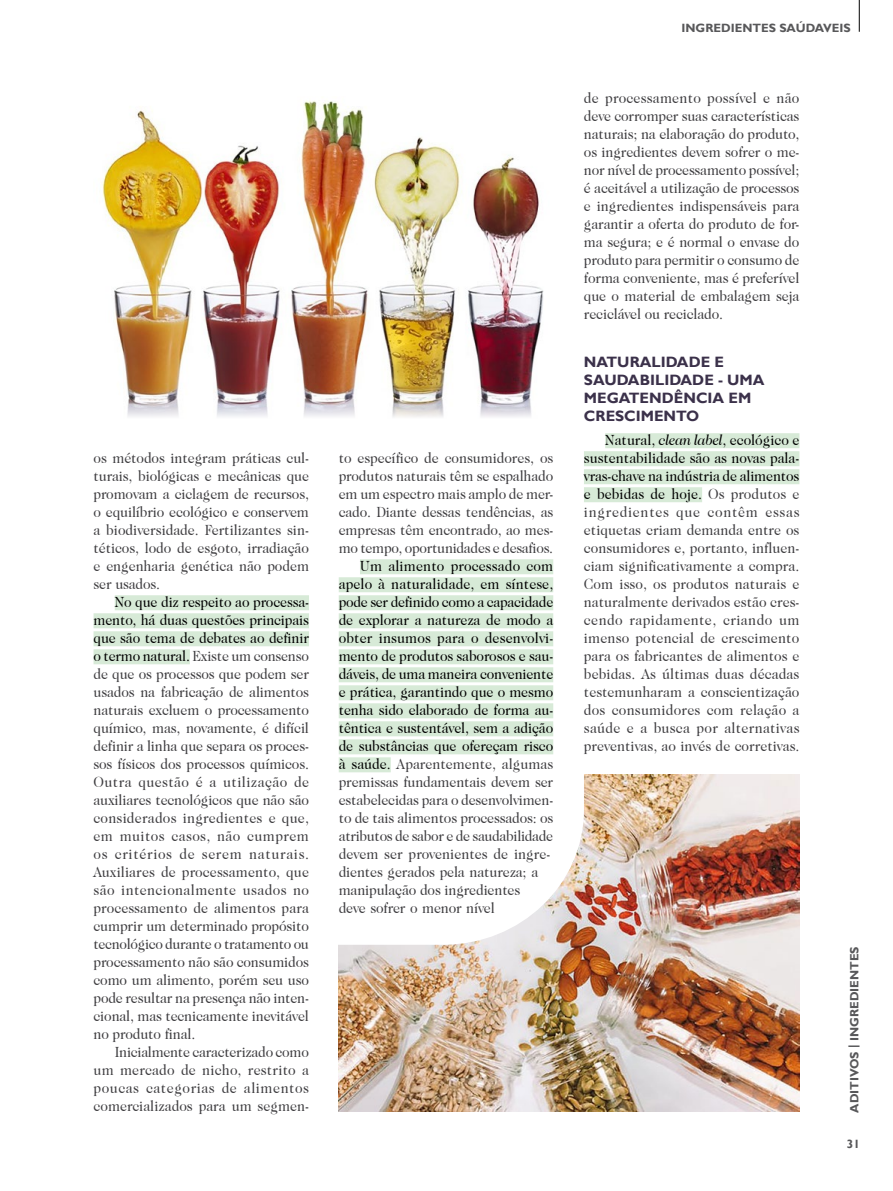
<style>
.page{position:relative;width:893px;height:1191px;background:#fff}
.page>*{position:absolute;margin:0;border:0;box-sizing:border-box;transform-origin:0 0}
.t1{font:15px/18px "Caslon 224 IT Cby BT";letter-spacing:-.01em;color:#3e3d40;text-align:justify;scale:.93 1}
.t2{font:15px/18px "Caslon 224 IT Cby BT";letter-spacing:-.01em;color:#000;scale:.93 1}
.t3{font:700 15px/18px "Gill Sans";color:#3b314a}
.t4{font:700 12px "Gill Sans";color:#58585a}
.s1{color:#000}
.s2{color:#3e3d40}
.s3{font-style:italic;color:#000}
.s4{font-style:inherit}
</style>
<div class="page">
<img style="left:339px;top:774px;width:460px;height:337px">
<svg style="left:302px;top:560px;width:282px;height:384px"></svg>
<div style="left:115px;top:595px;width:194px;height:15px;background:#d7ead7"></div>
<div style="left:94px;top:613px;width:215px;height:15px;background:#d7ead7"></div>
<div style="left:94px;top:631px;width:215px;height:15px;background:#d7ead7"></div>
<div style="left:94px;top:649px;width:96px;height:15px;background:#d7ead7"></div>
<div style="left:360px;top:559px;width:193px;height:15px;background:#d7ead7"></div>
<div style="left:339px;top:577px;width:214px;height:15px;background:#d7ead7"></div>
<div style="left:339px;top:595px;width:214px;height:15px;background:#d7ead7"></div>
<div style="left:339px;top:613px;width:214px;height:15px;background:#d7ead7"></div>
<div style="left:339px;top:631px;width:214px;height:15px;background:#d7ead7"></div>
<div style="left:339px;top:649px;width:214px;height:15px;background:#d7ead7"></div>
<div style="left:339px;top:667px;width:214px;height:15px;background:#d7ead7"></div>
<div style="left:339px;top:685px;width:214px;height:15px;background:#d7ead7"></div>
<div style="left:339px;top:703px;width:214px;height:15px;background:#d7ead7"></div>
<div style="left:339px;top:721px;width:214px;height:15px;background:#d7ead7"></div>
<div style="left:339px;top:739px;width:214px;height:15px;background:#d7ead7"></div>
<div style="left:339px;top:757px;width:52px;height:15px;background:#d7ead7"></div>
<div style="left:605px;top:433px;width:194px;height:15px;background:#d7ead7"></div>
<div style="left:584px;top:451px;width:215px;height:15px;background:#d7ead7"></div>
<div style="left:584px;top:469px;width:215px;height:15px;background:#d7ead7"></div>
<div style="left:584px;top:487px;width:118px;height:15px;background:#d7ead7"></div>
<img style="left:102px;top:100px;width:442px;height:317px">
<hr style="left:859px;top:0;width:1px;height:32px;background:#000">
<p class="t1" style="left:94px;top:449px;width:233px">os métodos integram práticas cul&shy;turais, biológicas e mecânicas que promovam a ciclagem de recursos, o equilíbrio ecológico e conservem a biodiversidade. Fertilizantes sin&shy;téticos, lodo de esgoto, irradiação e engenharia genética não podem ser usados.</p>
<p class="t1" style="left:94px;top:593px;width:233px;text-indent:21px"><span class="s1">No que diz respeito ao processa&shy;mento, há duas questões principais que são tema de debates ao definir o termo natural.</span> Existe um consenso de que os processos que podem ser usados na fabricação de alimentos naturais excluem o processamento químico, mas, novamente, é difícil definir a linha que separa os proces&shy;sos físicos dos processos químicos.<br>Outra questão é a utilização de auxiliares tecnológicos que não são considerados ingredientes e que, em muitos casos, não cumprem os critérios de serem naturais.<br>Auxiliares de processamento, que são intencionalmente usados no processamento de alimentos para cumprir um determinado propósito tecnológico durante o tratamento ou processamento não são consumidos como um alimento, porém seu uso pode resultar na presença não inten&shy;cional, mas tecnicamente inevitável no produto final.</p>
<p class="t1" style="left:94px;top:1043px;width:233px;text-indent:21px">Inicialmente caracterizado como um mercado de nicho, restrito a poucas categorias de alimentos comercializados para um segmen-</p>
<p class="t1" style="left:339px;top:449px;width:232px">to específico de consumidores, os produtos naturais têm se espalhado em um espectro mais amplo de mer&shy;cado. Diante dessas tendências, as empresas têm encontrado, ao mes&shy;mo tempo, oportunidades e desafios.</p>
<p class="t2" style="left:339px;top:557px;width:232px;text-indent:21px">Um alimento processado com apelo à naturalidade, em síntese, pode ser definido como a capacidade de explorar a natureza de modo a obter insumos para o desenvolvi&shy;mento de produtos saborosos e sau&shy;dáveis, de uma maneira conveniente e prática, garantindo que o mesmo tenha sido elaborado de forma au&shy;têntica e sustentável, sem a adição de substâncias que ofereçam risco à saúde. <span class="s2">Aparentemente, algumas premissas fundamentais devem ser estabelecidas para o desenvolvimen&shy;to de tais alimentos processados: os atributos de sabor e de saudabilidade devem ser provenientes de ingre&shy;dientes gerados pela natureza; a manipulação dos ingredientes<br>deve sofrer o menor nível</span></p>
<p class="t4" style="left:681px;top:20px;width:171px">INGREDIENTES SAÚDAVEIS</p>
<p class="t1" style="left:584px;top:89px;width:233px">de processamento possível e não deve corromper suas características naturais; na elaboração do produto, os ingredientes devem sofrer o me&shy;nor nível de processamento possível; é aceitável a utilização de processos e ingredientes indispensáveis para garantir a oferta do produto de for&shy;ma segura; e é normal o envase do produto para permitir o consumo de forma conveniente, mas é preferível que o material de embalagem seja reciclável ou reciclado.</p>
<p class="t3" style="left:584px;top:353px;width:182px">NATURALIDADE E<br>SAUDABILIDADE - UMA<br>MEGATENDÊNCIA EM<br>CRESCIMENTO</p>
<p class="t1" style="left:584px;top:431px;width:233px;text-indent:21px"><span class="s1">Natural,</span> <span class="s3">clean label</span><span class="s1">, ecológico e sustentabilidade são as novas pala&shy;vras-chave na indústria de alimentos e bebidas de hoje.</span> Os produtos e ingredientes que contêm essas etiquetas criam demanda entre os consumidores e, portanto, influen&shy;ciam significativamente a compra.<br>Com isso, os produtos naturais e naturalmente derivados estão cres&shy;cendo rapidamente, criando um imenso potencial de crescimento para os fabricantes de alimentos e bebidas. As últimas duas décadas testemunharam a conscientização dos consumidores com relação a saúde e a busca por alternativas preventivas, ao invés de corretivas.</p>
<p class="t4" style="left:847px;top:1112px;width:167px;rotate:-90deg">ADITIVOS <span class="s4">|</span> INGREDIENTES</p>
<p class="t4" style="left:847px;top:1136px;width:15px">31</p>
</div>
